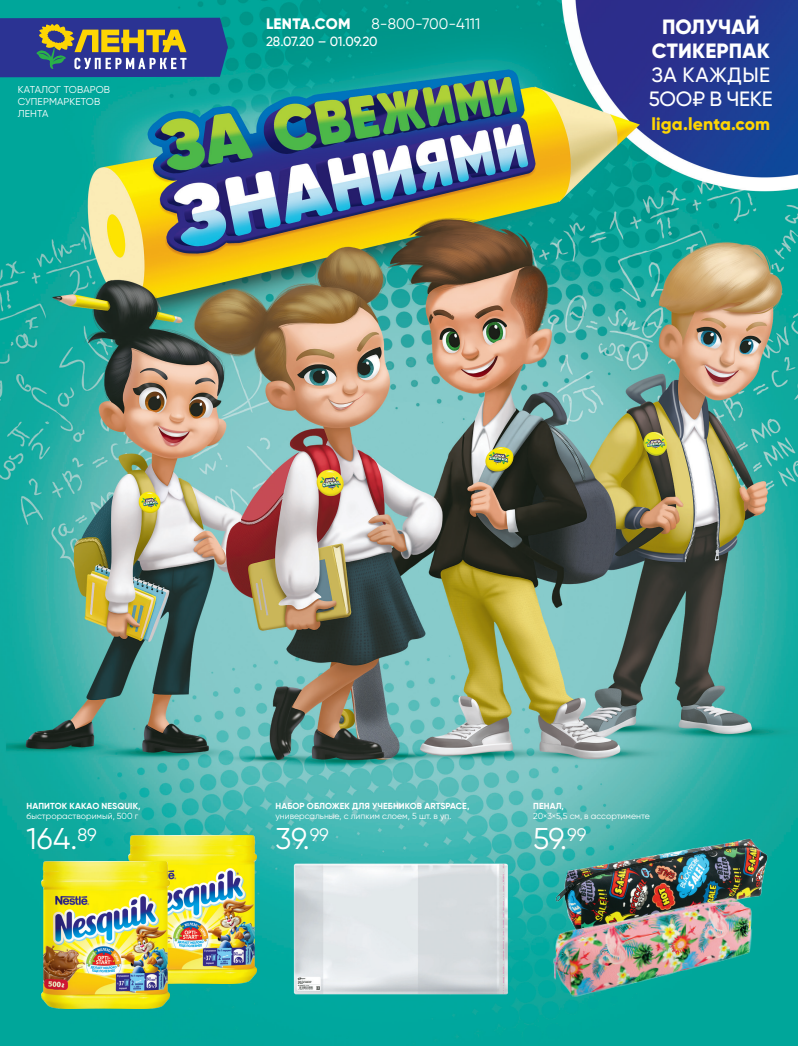
<style>
.page{position:relative;width:798px;height:1046px;background:#fff}
.page>*{position:absolute;margin:0;border:0;box-sizing:border-box;transform-origin:0 0}
.t1{font:30px "Gilroy";letter-spacing:-.005em;color:#fff}
.t2{font:500 20.62px "Gilroy";letter-spacing:.02em;color:#fff}
.t3{font:800 20.62px "Gilroy";letter-spacing:.01em;color:#fff}
.t4{font:800 17.5px "Gilroy";letter-spacing:.01em;color:#fed503}
.t5{font:15.25px "Gilroy";color:#fff}
.t6{font:800 15.25px "Gilroy";letter-spacing:.02em;color:#fff}
.t7{font:500 13.25px "Gilroy";letter-spacing:-.01em;color:#fff}
.t8{font:10px/12.1px "Gilroy";letter-spacing:.01em;color:#fff}
.t9{font:8.75px/10px "Gilroy";color:#fff}
.t10{font:700 8.75px "Gilroy";letter-spacing:.01em;color:#fff}
.s1{font-weight:700}
</style>
<div class="page">
<img style="left:0;top:0;width:797px;height:1045px">
<img style="left:128px;top:835px;width:128px;height:148px">
<img style="left:42px;top:861px;width:128px;height:147px">
<img style="left:293px;top:861px;width:216px;height:134px">
<img style="left:555px;top:838px;width:212px;height:98px">
<img style="left:551px;top:889px;width:202px;height:115px">
<svg style="left:0;top:18px;width:228px;height:59px;background:#505581"></svg>
<p class="t8" style="left:18px;top:83px;width:94px">КАТАЛОГ ТОВАРОВ<br>СУПЕРМАРКЕТОВ<br>ЛЕНТА</p>
<p class="t6" style="left:266px;top:14px;width:86px">LENTA.COM</p>
<p class="t5" style="left:371px;top:14px;width:110px">8-800-700-4111</p>
<p class="t7" style="left:266px;top:33px;width:113px">28.07.20 – 01.09.20</p>
<p class="t3" style="left:661px;top:14px;width:99px">ПОЛУЧАЙ</p>
<p class="t3" style="left:651px;top:38px;width:119px">СТИКЕРПАК</p>
<p class="t2" style="left:651px;top:62px;width:120px">ЗА КАЖДЫЕ</p>
<p class="t2" style="left:648px;top:86px;width:125px">5OO₽ В ЧЕКЕ</p>
<p class="t4" style="left:651px;top:112px;width:120px">liga.lenta.com</p>
<p class="t9" style="left:27px;top:801px;width:115px"><span class="s1">НАПИТОК КАКАО NESQUIK, </span>быстрорастворимый, 500 г</p>
<p class="t1" style="left:27px;top:820px;width:72px">164.<sup>89</sup></p>
<p class="t9" style="left:275px;top:801px;width:195px"><span class="s1">НАБОР ОБЛОЖЕК ДЛЯ УЧЕБНИКОВ ARTSPACE, </span>универсальные, с липким слоем, 5 шт. в уп.</p>
<p class="t10" style="left:533px;top:800px;width:32px">ПЕНАЛ,</p>
<p class="t9" style="left:533px;top:811px;width:118px">20×3×5,5 см, в ассортименте</p>
<p class="t1" style="left:275px;top:820px;width:55px">39.<sup>99</sup></p>
<p class="t1" style="left:533px;top:820px;width:55px">59.<sup>99</sup></p>
</div>
